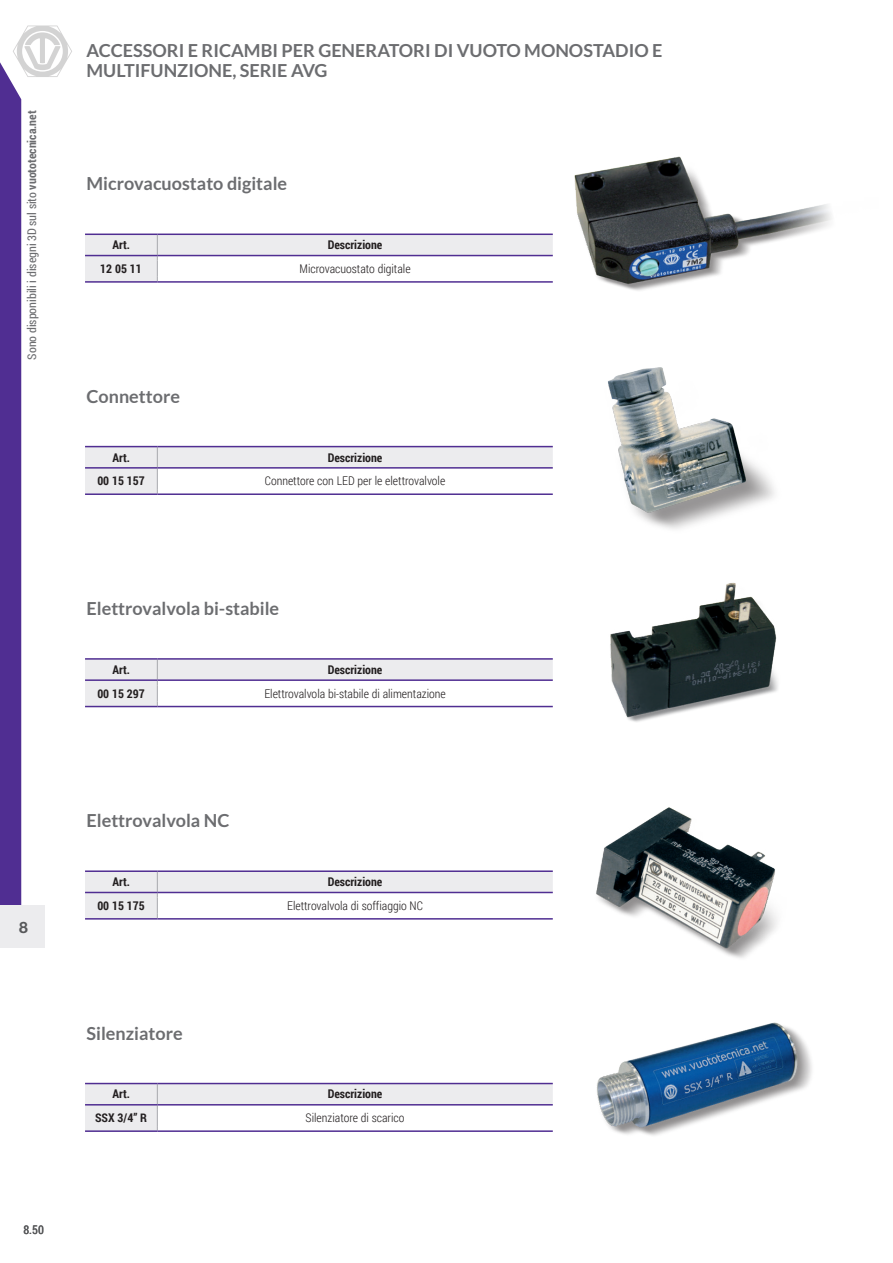
<style>
.page{position:relative;width:893px;height:1263px;background:#fff}
.page>*{position:absolute;margin:0;border:0;box-sizing:border-box;transform-origin:0 0}
.t1{font:700 18px/20.2px "Lato";color:#6c6d70}
.t2{font:700 15.75px "Helvetica Neue LT Std";color:#57585a}
.t3{font:300 12px "Roboto Condensed";color:#231f20}
.t4{font:700 12px "Roboto Condensed";color:#231f20}
.t5{font:12px "Roboto Condensed";color:#6c6d70}
.t6{font:12px "Roboto Condensed";color:#57585a}
.s1{font-weight:700}
</style>
<div class="page">
<div style="left:0;top:905px;width:45px;height:42px;background:#ececee"></div>
<svg style="left:0;top:25px;width:72px;height:880px"></svg>
<img style="left:574px;top:156px;width:258px;height:135px">
<img style="left:608px;top:367px;width:167px;height:162px">
<img style="left:610px;top:583px;width:168px;height:139px">
<img style="left:596px;top:807px;width:181px;height:151px">
<img style="left:597px;top:1022px;width:215px;height:114px">
<svg style="left:85px;top:235px;width:468px;height:46px"></svg>
<hr style="left:157px;top:255px;width:396px;height:1px;background:#502e92">
<hr style="left:85px;top:281px;width:72px;height:2px;background:#502e92">
<hr style="left:157px;top:281px;width:396px;height:2px;background:#502e92">
<hr style="left:85px;top:234px;width:72px;height:1px;background:#502e92">
<hr style="left:157px;top:234px;width:396px;height:1px;background:#502e92">
<hr style="left:85px;top:255px;width:72px;height:1px;background:#502e92">
<svg style="left:85px;top:447px;width:468px;height:46px"></svg>
<hr style="left:157px;top:467px;width:396px;height:2px;background:#502e92">
<hr style="left:85px;top:493px;width:72px;height:2px;background:#502e92">
<hr style="left:157px;top:493px;width:396px;height:2px;background:#502e92">
<hr style="left:85px;top:446px;width:72px;height:1px;background:#502e92">
<hr style="left:157px;top:446px;width:396px;height:1px;background:#502e92">
<hr style="left:85px;top:467px;width:72px;height:2px;background:#502e92">
<svg style="left:85px;top:660px;width:468px;height:46px"></svg>
<hr style="left:157px;top:679px;width:396px;height:2px;background:#502e92">
<hr style="left:85px;top:706px;width:72px;height:1px;background:#502e92">
<hr style="left:157px;top:706px;width:396px;height:1px;background:#502e92">
<hr style="left:85px;top:658px;width:72px;height:2px;background:#502e92">
<hr style="left:157px;top:658px;width:396px;height:2px;background:#502e92">
<hr style="left:85px;top:679px;width:72px;height:2px;background:#502e92">
<svg style="left:85px;top:872px;width:468px;height:46px"></svg>
<hr style="left:157px;top:892px;width:396px;height:1px;background:#502e92">
<hr style="left:85px;top:918px;width:72px;height:1px;background:#502e92">
<hr style="left:157px;top:918px;width:396px;height:1px;background:#502e92">
<hr style="left:85px;top:870px;width:72px;height:2px;background:#502e92">
<hr style="left:157px;top:870px;width:396px;height:2px;background:#502e92">
<hr style="left:85px;top:892px;width:72px;height:1px;background:#502e92">
<svg style="left:85px;top:1084px;width:468px;height:46px"></svg>
<hr style="left:157px;top:1104px;width:396px;height:1px;background:#502e92">
<hr style="left:85px;top:1130px;width:72px;height:2px;background:#502e92">
<hr style="left:157px;top:1130px;width:396px;height:2px;background:#502e92">
<hr style="left:85px;top:1083px;width:72px;height:1px;background:#502e92">
<hr style="left:157px;top:1083px;width:396px;height:1px;background:#502e92">
<hr style="left:85px;top:1104px;width:72px;height:1px;background:#502e92">
<p class="t5" style="left:23px;top:360px;width:251px;rotate:-90deg">Sono disponibili i disegni 3D sul sito <span class="s1">vuototecnica.net</span></p>
<p class="t1" style="left:87px;top:40px;width:577px">ACCESSORI E RICAMBI PER GENERATORI DI VUOTO MONOSTADIO E<br>MULTIFUNZIONE, SERIE AVG</p>
<p class="t1" style="left:87px;top:173px;width:202px">Microvacuostato digitale</p>
<p class="t4" style="left:112px;top:236px;width:19px">Art.</p>
<p class="t4" style="left:328px;top:236px;width:56px">Descrizione</p>
<p class="t3" style="left:300px;top:260px;width:113px">Microvacuostato digitale</p>
<p class="t4" style="left:100px;top:260px;width:43px">12 05 11</p>
<p class="t1" style="left:87px;top:386px;width:95px">Connettore</p>
<p class="t4" style="left:112px;top:449px;width:19px">Art.</p>
<p class="t4" style="left:328px;top:449px;width:56px">Descrizione</p>
<p class="t3" style="left:265px;top:473px;width:182px">Connettore con LED per le elettrovalvole</p>
<p class="t4" style="left:97px;top:473px;width:49px">00 15 157</p>
<p class="t1" style="left:87px;top:598px;width:194px">Elettrovalvola bi-stabile</p>
<p class="t4" style="left:112px;top:661px;width:19px">Art.</p>
<p class="t4" style="left:328px;top:661px;width:56px">Descrizione</p>
<p class="t3" style="left:264px;top:685px;width:183px">Elettrovalvola bi-stabile di alimentazione</p>
<p class="t4" style="left:97px;top:685px;width:49px">00 15 297</p>
<p class="t2" style="left:19px;top:918px;width:10px">8</p>
<p class="t6" style="left:23px;top:1221px;width:22px">8.50</p>
<p class="t1" style="left:87px;top:810px;width:144px">Elettrovalvola NC</p>
<p class="t4" style="left:112px;top:873px;width:19px">Art.</p>
<p class="t4" style="left:328px;top:873px;width:56px">Descrizione</p>
<p class="t3" style="left:287px;top:897px;width:137px">Elettrovalvola di soffiaggio NC</p>
<p class="t4" style="left:97px;top:897px;width:49px">00 15 175</p>
<p class="t1" style="left:87px;top:1023px;width:98px">Silenziatore</p>
<p class="t4" style="left:112px;top:1086px;width:19px">Art.</p>
<p class="t4" style="left:328px;top:1086px;width:56px">Descrizione</p>
<p class="t3" style="left:306px;top:1110px;width:100px">Silenziatore di scarico</p>
<p class="t4" style="left:95px;top:1109px;width:53px">SSX 3/4” R</p>
</div>
